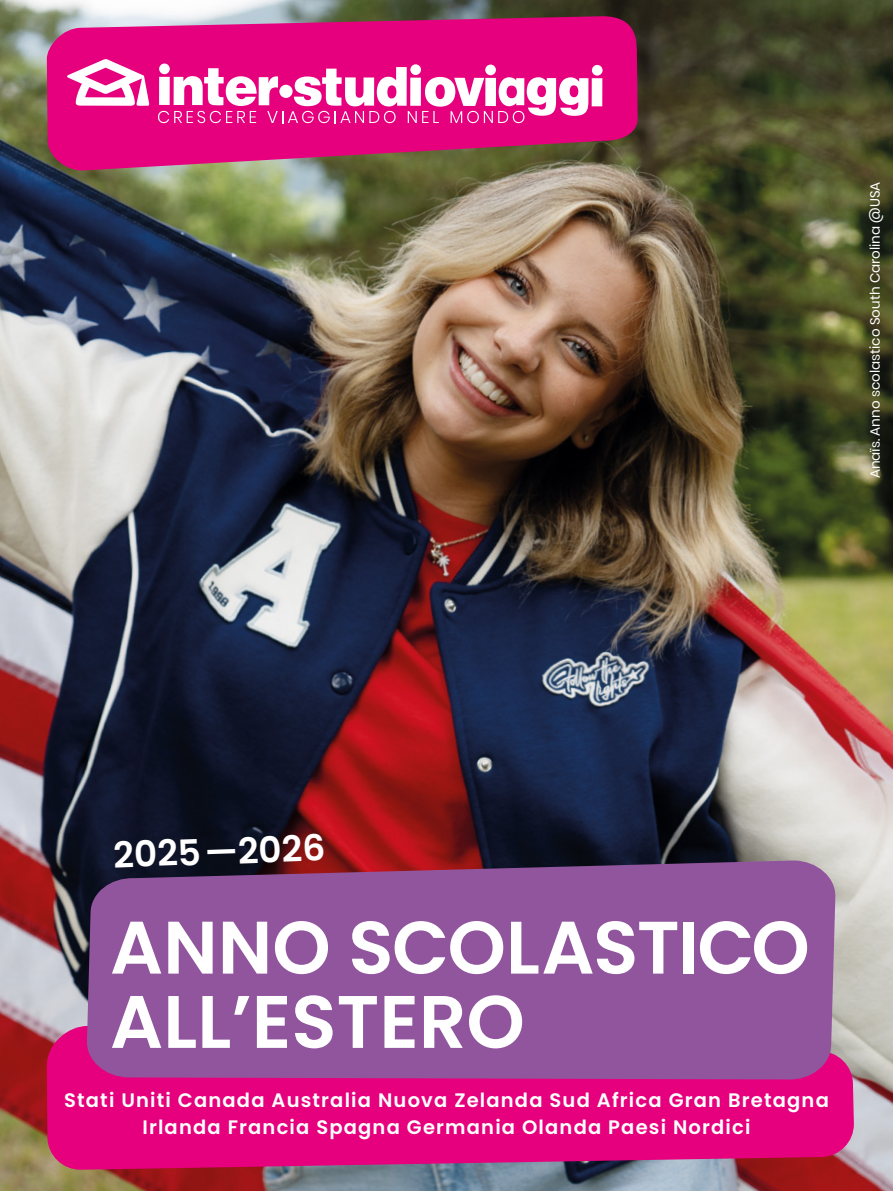
<style>
.page{position:relative;width:893px;height:1191px;background:#fff}
.page>*{position:absolute;margin:0;border:0;box-sizing:border-box;transform-origin:0 0}
.t1{font:600 74.25px/74.2px "Poppins";color:#fff}
.t2{font:600 36px "Poppins";color:#fff}
.t3{font:600 19.5px/27px "Poppins";letter-spacing:.06em;color:#fff;text-align:center}
.t4{font:13.5px "Poppins";color:#fff}
</style>
<div class="page">
<img style="left:0;top:0;width:893px;height:1191px">
<svg style="left:47px;top:16px;width:591px;height:155px;background:#ce1c77"></svg>
<svg style="left:67px;top:59px;width:83px;height:47px"></svg>
<svg style="left:158px;top:64px;width:445px;height:59px"></svg>
<svg style="left:47px;top:1026px;width:807px;height:143px;background:#de097c"></svg>
<div style="left:86px;top:860px;width:750px;height:220px;background:#91559e"></div>
<p class="t4" style="left:867px;top:478px;width:298px;rotate:-90deg">Anaïs. Anno scolastico South Carolina @USA</p>
<h2 class="t2" style="left:113px;top:834px;width:214px;rotate:-2deg">2025—2026</h2>
<h1 class="t1" style="left:110px;top:911px;width:701px">ANNO SCOLASTICO<br>ALL’ESTERO</h1>
<p class="t3" style="left:64px;top:1086px;width:766px">Stati Uniti Canada Australia Nuova Zelanda Sud Africa Gran Bretagna<br>Irlanda Francia Spagna Germania Olanda Paesi Nordici</p>
</div>
